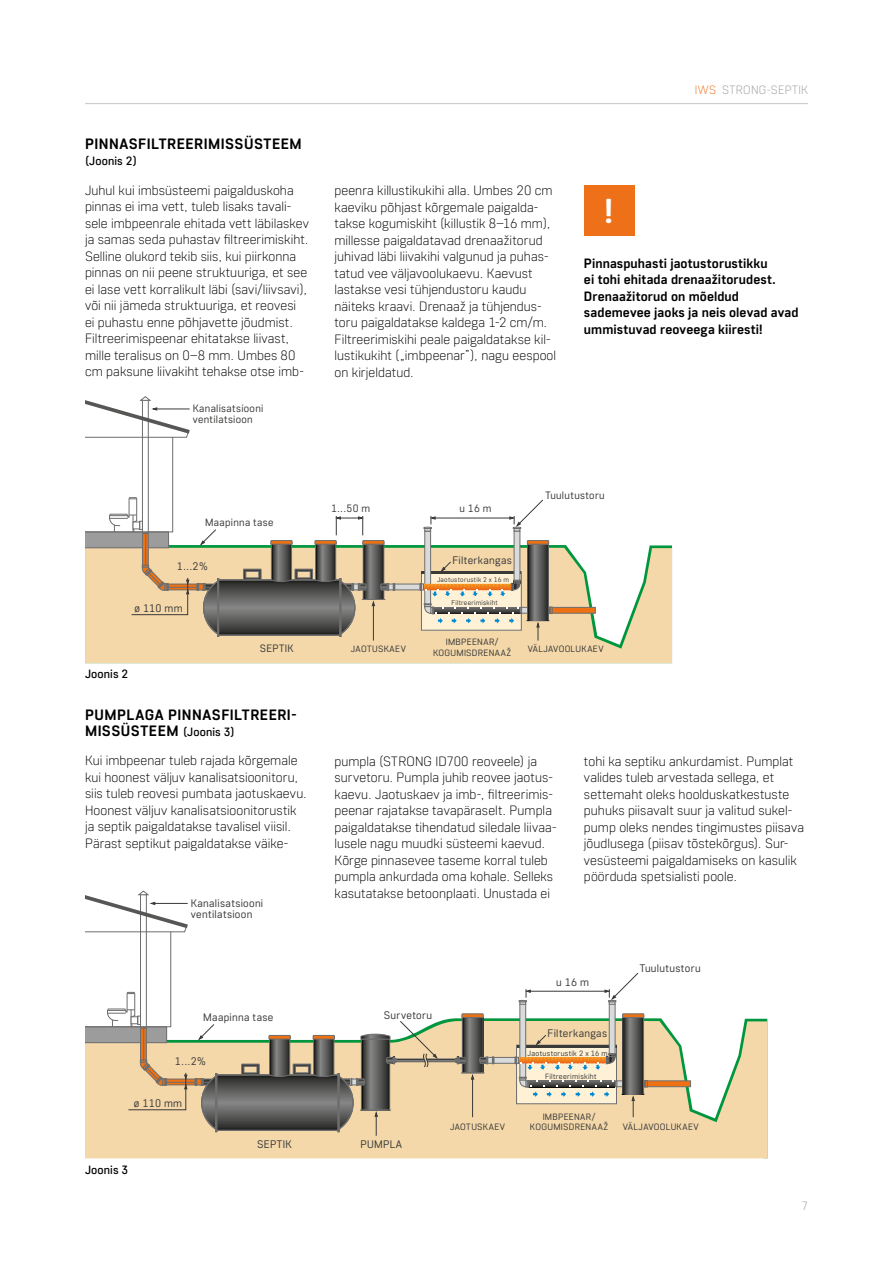
<style>
.page{position:relative;width:893px;height:1263px;background:#fff}
.page>*{position:absolute;margin:0;border:0;box-sizing:border-box;transform-origin:0 0}
.t1{font:700 34.5px "Core Sans R55";color:#fff}
.t2{font:700 15px/16.5px "Core Sans R55";letter-spacing:.03em;color:#000}
.t3{font:300 13.5px/16.5px "Core Sans R25";letter-spacing:.005em;color:#000}
.t4{font:700 13.5px/16.5px "Core Sans R55";letter-spacing:.01em;color:#000}
.t5{font:500 12px "Core Sans R45";letter-spacing:.01em;color:#000}
.t6{font:300 12px "Core Sans R25";letter-spacing:.03em;color:#9c9c9d}
.t7{font:10.95px/10.6px "Core Sans R35";letter-spacing:.03em;color:#3a3a39}
.t8{font:10.65px/10.6px "Core Sans R35";letter-spacing:.03em;color:#3a3a39}
.t9{font:9.15px/10.6px "Core Sans R35";letter-spacing:.035em;color:#3a3a39;text-align:center}
.t10{font:7.65px "Core Sans R35";letter-spacing:.035em;color:#3a3a39}
.t11{font:6.9px "Core Sans R35";letter-spacing:.035em;color:#3a3a39}
.s1{color:#ee711a}
.s2{font-family:"Core Sans R45";font-weight:500;font-size:12px}
</style>
<div class="page">
<hr style="left:85px;top:103px;width:723px;height:1px;background:#c5c6c6">
<svg style="left:85px;top:1021px;width:682px;height:137px;fill:#f4d8aa"></svg>
<div style="left:644px;top:1081px;width:47px;height:6px;background:#ee7113"></div>
<div style="left:643px;top:1081px;width:48px;height:6px;border:1px solid #6e6e6e"></div>
<svg style="left:85px;top:891px;width:563px;height:245px"></svg>
<svg style="left:85px;top:548px;width:587px;height:115px;fill:#f4d8aa"></svg>
<div style="left:548px;top:607px;width:47px;height:6px;background:#ee7113"></div>
<div style="left:548px;top:607px;width:47px;height:6px;border:1px solid #6e6e6e"></div>
<svg style="left:85px;top:396px;width:467px;height:245px"></svg>
<div style="left:584px;top:185px;width:51px;height:51px;background:#ee711a"></div>
<p class="t2" style="left:85px;top:135px;width:218px">PINNASFILTREERIMISSÜSTEEM</p>
<p class="t5" style="left:85px;top:153px;width:53px">(Joonis 2)</p>
<p class="t3" style="left:85px;top:181px;width:225px">Juhul kui imbsüsteemi paigalduskoha pinnas ei ima vett, tuleb lisaks tavali&shy;sele imbpeenrale ehitada vett läbilaskev ja samas seda puhastav filtreerimiskiht.<br>Selline olukord tekib siis, kui piirkonna pinnas on nii peene struktuuriga, et see ei lase vett korralikult läbi (savi/liivsavi), või nii jämeda struktuuriga, et reovesi ei puhastu enne põhjavette jõudmist.<br>Filtreerimispeenar ehitatakse liivast, mille teralisus on 0–8 mm. Umbes 80 cm paksune liivakiht tehakse otse imb-</p>
<p class="t8" style="left:193px;top:403px;width:72px">Kanalisatsiooni ventilatsioon</p>
<p class="t3" style="left:334px;top:182px;width:223px">peenra killustikukihi alla. Umbes 20 cm kaeviku põhjast kõrgemale paigalda&shy;takse kogumiskiht (killustik 8–16 mm), millesse paigaldatavad drenaažitorud juhivad läbi liivakihi valgunud ja puhas&shy;tatud vee väljavoolukaevu. Kaevust lastakse vesi tühjendustoru kaudu näiteks kraavi. Drenaaž ja tühjendus&shy;toru paigaldatakse kaldega 1-2 cm/m.<br>Filtreerimiskihi peale paigaldatakse kil&shy;lustikukiht („imbpeenar”), nagu eespool on kirjeldatud.</p>
<h1 class="t1" style="left:603px;top:189px;width:12px">!</h1>
<p class="t6" style="left:695px;top:82px;width:115px"><span class="s1">IWS</span> STRONG-SEPTIK</p>
<p class="t4" style="left:584px;top:254px;width:216px">Pinnaspuhasti jaotustorustikku<br>ei tohi ehitada drenaažitorudest.<br>Drenaažitorud on mõeldud sademevee jaoks ja neis olevad avad ummistuvad reoveega kiiresti!</p>
<p class="t8" style="left:205px;top:517px;width:70px">Maapinna tase</p>
<p class="t7" style="left:177px;top:560px;width:32px">1...2%</p>
<p class="t7" style="left:134px;top:602px;width:50px">ø 110 mm</p>
<p class="t5" style="left:85px;top:666px;width:45px">Joonis 2</p>
<p class="t8" style="left:260px;top:643px;width:35px">SEPTIK</p>
<p class="t2" style="left:85px;top:705px;width:213px">PUMPLAGA PINNASFILTREERI-<br>MISSÜSTEEM <span class="s2">(Joonis 3)</span></p>
<p class="t3" style="left:85px;top:752px;width:223px">Kui imbpeenar tuleb rajada kõrgemale kui hoonest väljuv kanalisatsioonitoru, siis tuleb reovesi pumbata jaotuskaevu.<br>Hoonest väljuv kanalisatsioonitorustik ja septik paigaldatakse tavalisel viisil.<br>Pärast septikut paigaldatakse väike-</p>
<p class="t7" style="left:191px;top:897px;width:74px">Kanalisatsiooni ventilatsioon</p>
<p class="t7" style="left:203px;top:1011px;width:72px">Maapinna tase</p>
<p class="t7" style="left:175px;top:1055px;width:32px">1...2%</p>
<p class="t7" style="left:134px;top:1097px;width:50px">ø 110 mm</p>
<p class="t5" style="left:85px;top:1162px;width:45px">Joonis 3</p>
<p class="t7" style="left:257px;top:1138px;width:36px">SEPTIK</p>
<p class="t8" style="left:331px;top:503px;width:41px">1...50 m</p>
<p class="t9" style="left:351px;top:643px;width:57px">JAOTUSKAEV</p>
<p class="t8" style="left:459px;top:503px;width:34px">u 16 m</p>
<p class="t7" style="left:452px;top:554px;width:61px">Filterkangas</p>
<p class="t11" style="left:437px;top:575px;width:74px">Jaotustorustik 2 x 16 m</p>
<p class="t11" style="left:451px;top:599px;width:48px">Filtreerimiskiht</p>
<p class="t8" style="left:545px;top:490px;width:61px">Tuulutustoru</p>
<p class="t9" style="left:433px;top:636px;width:80px">IMBPEENAR/<br>KOGUMISDRENAAŽ</p>
<p class="t9" style="left:528px;top:643px;width:77px">VÄLJAVOOLUKAEV</p>
<p class="t3" style="left:334px;top:752px;width:224px">pumpla (STRONG ID700 reoveele) ja survetoru. Pumpla juhib reovee jaotus&shy;kaevu. Jaotuskaev ja imb-, filtreerimis&shy;peenar rajatakse tavapäraselt. Pumpla paigaldatakse tihendatud siledale liivaa&shy;lusele nagu muudki süsteemi kaevud.<br>Kõrge pinnasevee taseme korral tuleb pumpla ankurdada oma kohale. Selleks kasutatakse betoonplaati. Unustada ei</p>
<p class="t3" style="left:584px;top:752px;width:221px">tohi ka septiku ankurdamist. Pumplat valides tuleb arvestada sellega, et settemaht oleks hoolduskatkestuste puhuks piisavalt suur ja valitud sukel&shy;pump oleks nendes tingimustes piisava jõudlusega (piisav tõstekõrgus). Sur&shy;vesüsteemi paigaldamiseks on kasulik pöörduda spetsialisti poole.</p>
<p class="t7" style="left:640px;top:963px;width:62px">Tuulutustoru</p>
<p class="t7" style="left:384px;top:1009px;width:50px">Survetoru</p>
<p class="t7" style="left:360px;top:1138px;width:43px">PUMPLA</p>
<p class="t9" style="left:450px;top:1121px;width:57px">JAOTUSKAEV</p>
<p class="t7" style="left:556px;top:976px;width:34px">u 16 m</p>
<p class="t7" style="left:548px;top:1027px;width:61px">Filterkangas</p>
<p class="t10" style="left:528px;top:1048px;width:82px">Jaotustorustik 2 x 16 m</p>
<p class="t10" style="left:545px;top:1071px;width:53px">Filtreerimiskiht</p>
<p class="t9" style="left:530px;top:1111px;width:80px">IMBPEENAR/<br>KOGUMISDRENAAŽ</p>
<p class="t9" style="left:623px;top:1121px;width:77px">VÄLJAVOOLUKAEV</p>
<p class="t6" style="left:801px;top:1198px;width:8px">7</p>
</div>
